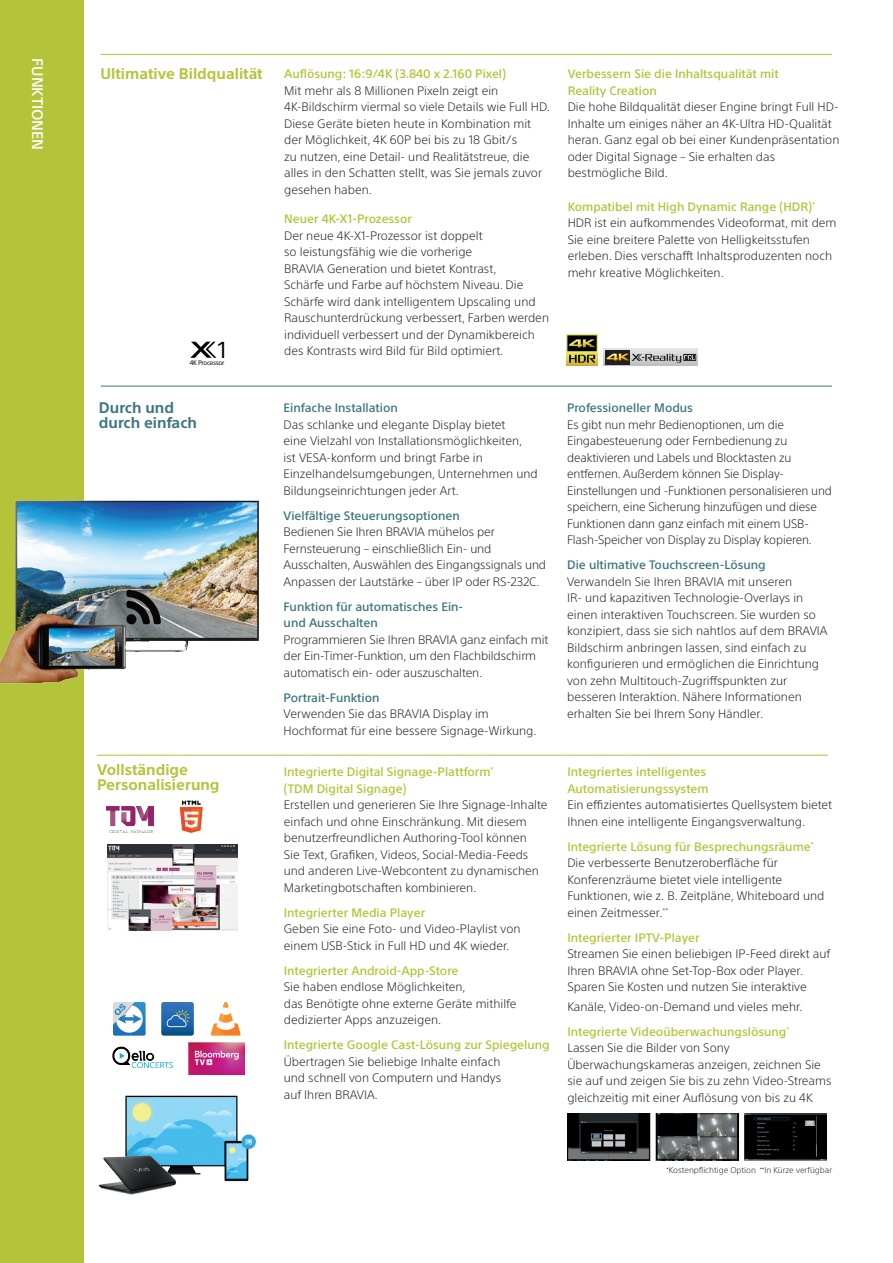
<style>
.page{position:relative;width:893px;height:1263px;background:#fff}
.page>*{position:absolute;margin:0;border:0;box-sizing:border-box;transform-origin:0 0}
.t1{font:22.65px "SST Pro";color:#000001}
.t2{font:700 15px/15px "SST Std";color:#b3c43a}
.t3{font:700 15px "SST Std";color:#b4c53a}
.t4{font:700 15px/15px "SST Std";color:#3e7681}
.t5{font:500 15px "SST Pro";color:#fff}
.t6{font:300 12px/16.5px "SST Std";color:#231f20}
.t7{font:500 12px/16.5px "SST Std";color:#b4c53a}
.t8{font:500 12px/16.5px "SST Std";color:#3e7681}
.t9{font:500 12px/16.5px "SST Std";color:#b3c43a}
.t10{font:300 8.25px "SST Std";color:#231f20}
.t11{font:6.45px "SST Pro";letter-spacing:-.05em;color:#000001}
.s1{font-weight:500;color:#b3c43a}
.s2{font-weight:500;color:#b4c53a}
.s3{font-size:11.25px}
</style>
<div class="page">
<div style="left:0;top:0;width:83px;height:1263px;background:#b3c43a"></div>
<img style="left:0;top:495px;width:259px;height:188px">
<hr style="left:101px;top:386px;width:731px;height:1px;background:#3e7681">
<hr style="left:97px;top:755px;width:731px;height:1px;background:#b3c43a">
<img style="left:179px;top:800px;width:24px;height:32px">
<img style="left:107px;top:806px;width:47px;height:27px">
<hr style="left:101px;top:54px;width:731px;height:1px;background:#b3c43a">
<svg style="left:604px;top:349px;width:94px;height:16px"></svg>
<div style="left:605px;top:350px;width:25px;height:14px;background:#231f20"></div>
<svg style="left:606px;top:354px;width:90px;height:8px"></svg>
<img style="left:566px;top:334px;width:31px;height:31px">
<img style="left:108px;top:845px;width:130px;height:86px">
<img style="left:112px;top:1042px;width:132px;height:32px">
<img style="left:98px;top:1095px;width:159px;height:100px">
<img style="left:568px;top:1114px;width:258px;height:47px">
<svg style="left:190px;top:342px;width:26px;height:16px"></svg>
<img style="left:114px;top:1003px;width:127px;height:33px">
<p class="t5" style="left:46px;top:58px;width:93px;rotate:90deg">FUNKTIONEN</p>
<p class="t3" style="left:101px;top:64px;width:164px">Ultimative Bildqualität</p>
<p class="t9" style="left:284px;top:66px;width:223px">Auflösung: 16:9/4K (3.840 x 2.160 Pixel)</p>
<p class="t6" style="left:284px;top:82px;width:267px">Mit mehr als 8 Millionen Pixeln zeigt ein 4K-Bildschirm viermal so viele Details wie Full HD.<br>Diese Geräte bieten heute in Kombination mit der Möglichkeit, 4K 60P bei bis zu 18 Gbit/s<br>zu nutzen, eine Detail- und Realitätstreue, die alles in den Schatten stellt, was Sie jemals zuvor gesehen haben.</p>
<p class="t6" style="left:284px;top:211px;width:266px"><span class="s1">Neuer 4K-X1</span><span class="s2">-P</span><span class="s1">rozessor<br></span>Der neue 4K-X1-Prozessor ist doppelt<br>so leistungsfähig wie die vorherige<br>BRAVIA Generation und bietet Kontrast,<br>Schärfe und Farbe auf höchstem Niveau. Die Schärfe wird dank intelligentem Upscaling und Rauschunterdrückung verbessert, Farben werden individuell verbessert und der Dynamikbereich des Kontrasts wird Bild für Bild optimiert.</p>
<h1 class="t1" style="left:218px;top:336px;width:10px">1</h1>
<p class="t11" style="left:190px;top:359px;width:36px">4K Processor</p>
<p class="t4" style="left:99px;top:400px;width:100px">Durch und durch einfach</p>
<p class="t8" style="left:284px;top:399px;width:116px">Einfache Installation</p>
<p class="t6" style="left:284px;top:416px;width:256px">Das schlanke und elegante Display bietet<br>eine Vielzahl von Installationsmöglichkeiten,<br>ist VESA-konform und bringt Farbe in Einzelhandelsumgebungen, Unternehmen und Bildungseinrichtungen jeder Art.</p>
<p class="t8" style="left:284px;top:507px;width:178px">Vielfältige Steuerungsoptionen</p>
<p class="t6" style="left:284px;top:524px;width:264px">Bedienen Sie Ihren BRAVIA mühelos per Fernsteuerung – einschließlich Ein- und Ausschalten, Auswählen des Eingangssignals und Anpassen der Lautstärke – über IP oder RS-232C.</p>
<p class="t8" style="left:284px;top:598px;width:181px">Funktion für automatisches Ein&shy;und Ausschalten</p>
<p class="t6" style="left:284px;top:631px;width:266px">Programmieren Sie Ihren BRAVIA ganz einfach mit der Ein-Timer-Funktion, um den Flachbildschirm automatisch ein- oder auszuschalten.</p>
<p class="t8" style="left:284px;top:689px;width:97px">Portrait-Funktion</p>
<p class="t6" style="left:284px;top:706px;width:255px">Verwenden Sie das BRAVIA Display im<br>Hochformat für eine bessere Signage-Wirkung.</p>
<p class="t2" style="left:97px;top:762px;width:124px">Vollständige<br>Personalisierung</p>
<p class="t7" style="left:284px;top:763px;width:211px">Integrierte Digital Signage-Plattform<sup>* </sup>(TDM Digital Signage)</p>
<p class="t6" style="left:284px;top:796px;width:265px">Erstellen und generieren Sie Ihre Signage-Inhalte einfach und ohne Einschränkung. Mit diesem benutzerfreundlichen Authoring-Tool können<br>Sie Text, Grafiken, Videos, Social-Media-Feeds und anderen Live-Webcontent zu dynamischen Marketingbotschaften kombinieren.</p>
<p class="t7" style="left:284px;top:904px;width:143px">Integrierter Media Player</p>
<p class="t6" style="left:284px;top:920px;width:238px">Geben Sie eine Foto- und Video-Playlist von einem USB-Stick in Full HD und 4K wieder.</p>
<p class="t7" style="left:284px;top:962px;width:176px">Integrierter Android-App-Store</p>
<p class="t6" style="left:284px;top:978px;width:234px">Sie haben endlose Möglichkeiten,<br>das Benötigte ohne externe Geräte mithilfe dedizierter Apps anzuzeigen.</p>
<p class="t7" style="left:284px;top:1036px;width:267px">Integrierte Google Cast-Lösung zur Spiegelung</p>
<p class="t6" style="left:284px;top:1053px;width:219px;text-align:justify">Übertragen Sie beliebige Inhalte einfach und schnell von Computern und Handys auf Ihren BRAVIA<span class="s3">.</span></p>
<p class="t9" style="left:568px;top:66px;width:212px">Verbessern Sie die Inhaltsqualität mit<br>Reality Creation</p>
<p class="t6" style="left:568px;top:99px;width:273px">Die hohe Bildqualität dieser Engine bringt Full HD-Inhalte um einiges näher an 4K-Ultra HD-Qualität heran. Ganz egal ob bei einer Kundenpräsentation oder Digital Signage – Sie erhalten das bestmögliche Bild.</p>
<p class="t6" style="left:568px;top:198px;width:270px"><span class="s1">Kompatibel mit High Dynamic Range (HDR)</span><sup>* </sup>HDR ist ein aufkommendes Videoformat, mit dem Sie eine breitere Palette von Helligkeitsstufen erleben. Dies verschafft Inhaltsproduzenten noch mehr kreative Möglichkeiten.</p>
<p class="t8" style="left:567px;top:399px;width:127px">Professioneller Modus</p>
<p class="t6" style="left:567px;top:416px;width:266px">Es gibt nun mehr Bedienoptionen, um die Eingabesteuerung oder Fernbedienung zu deaktivieren und Labels und Blocktasten zu entfernen. Außerdem können Sie Display-Einstellungen und -Funktionen personalisieren und speichern, eine Sicherung hinzufügen und diese Funktionen dann ganz einfach mit einem USB-Flash-Speicher von Display zu Display kopieren.</p>
<p class="t8" style="left:567px;top:556px;width:200px">Die ultimative Touchscreen-Lösung</p>
<p class="t6" style="left:567px;top:573px;width:262px">Verwandeln Sie Ihren BRAVIA mit unseren<br>IR- und kapazitiven Technologie-Overlays in einen interaktiven Touchscreen. Sie wurden so konzipiert, dass sie sich nahtlos auf dem BRAVIA Bildschirm anbringen lassen, sind einfach zu konfigurieren und ermöglichen die Einrichtung von zehn Multitouch-Zugriffspunkten zur besseren Interaktion. Nähere Informationen erhalten Sie bei Ihrem Sony Händler.</p>
<p class="t7" style="left:567px;top:763px;width:143px">Integriertes intelligentes<br>Automatisierungssystem</p>
<p class="t6" style="left:567px;top:796px;width:266px">Ein effizientes automatisiertes Quellsystem bietet<br>Ihnen eine intelligente Eingangsverwaltung.</p>
<p class="t6" style="left:567px;top:838px;width:259px"><span class="s2">Integrierte Lösung für Besprechungsräume</span><sup>* </sup>Die verbesserte Benutzeroberfläche für Konferenzräume bietet viele intelligente Funktionen, wie z. B. Zeitpläne, Whiteboard und einen Zeitmesser.<sup>**</sup></p>
<p class="t7" style="left:567px;top:929px;width:134px">Integrierter IPTV-Player</p>
<p class="t6" style="left:567px;top:945px;width:264px">Streamen Sie einen beliebigen IP-Feed direkt auf<br>Ihren BRAVIA ohne Set-Top-Box oder Player.<br>Sparen Sie Kosten und nutzen Sie interaktive</p>
<p class="t6" style="left:567px;top:994px;width:237px;line-height:25px">Kanäle, Video-on-Demand und vieles mehr.<br><span class="s2">Integrierte Videoüberwachungslösung</span><sup>*</sup></p>
<p class="t6" style="left:567px;top:1040px;width:266px">Lassen Sie die Bilder von Sony Überwachungskameras anzeigen, zeichnen Sie sie auf und zeigen Sie bis zu zehn Video-Streams gleichzeitig mit einer Auflösung von bis zu 4K</p>
<p class="t10" style="left:667px;top:1165px;width:167px"><sup>*</sup>Kostenpflichtige Option <sup>**</sup>In Kürze verfügbar</p>
</div>
